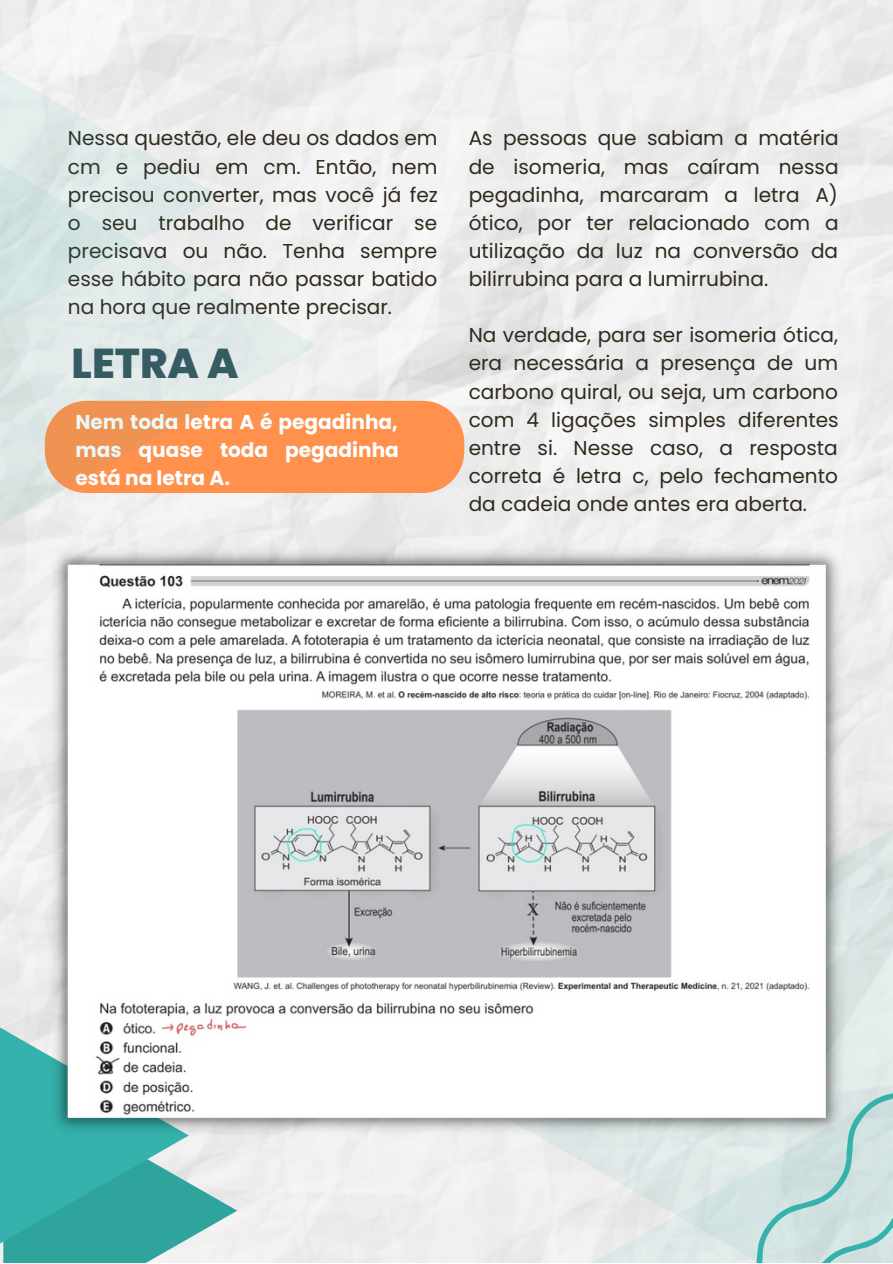
<style>
.page{position:relative;width:893px;height:1264px;background:#fff}
.page>*{position:absolute;margin:0;border:0;box-sizing:border-box;transform-origin:0 0}
.t1{font:800 41.7px "Poppins";color:#37575f}
.t2{font:20.1px/28px "Poppins";color:#302a1d;text-align:justify}
.t3{font:700 20.1px/28px "Poppins";color:#fbffff;text-align:justify}
</style>
<div class="page">
<svg style="left:189px;top:1139px;width:48px;height:123px"></svg>
<svg style="left:0;top:1001px;width:189px;height:261px;background:#45b2ac"></svg>
<svg style="left:446px;top:694px;width:446px;height:568px;fill:#ededed"></svg>
<svg style="left:587px;top:875px;width:305px;height:387px;background:#e1e8e7"></svg>
<svg style="left:679px;top:1057px;width:213px;height:205px;background:#cce1e0"></svg>
<img style="left:46px;top:542px;width:801px;height:597px">
<div style="left:317px;top:401px;width:147px;height:92px;background:#ff914d"></div>
<svg style="left:0;top:79px;width:317px;height:533px;fill:#efecec"></svg>
<svg style="left:0;top:0;width:220px;height:462px;background:#e4e0d9"></svg>
<p class="t2" style="left:68px;top:124px;width:371px">Nessa questão, ele deu os dados em cm e pediu em cm. Então, nem precisou converter, mas você já fez o seu trabalho de verificar se precisava ou não. Tenha sempre esse hábito para não passar batido na hora que realmente precisar.</p>
<h1 class="t1" style="left:72px;top:334px;width:168px">LETRA A</h1>
<p class="t3" style="left:75px;top:407px;width:325px">Nem toda letra A é pegadinha, mas quase toda pegadinha está na letra A.</p>
<p class="t2" style="left:468px;top:124px;width:371px">As pessoas que sabiam a matéria de isomeria, mas caíram nessa pegadinha, marcaram a letra A) ótico, por ter relacionado com a utilização da luz na conversão da bilirrubina para a lumirrubina.</p>
<p class="t2" style="left:468px;top:321px;width:371px">Na verdade, para ser isomeria ótica, era necessária a presença de um carbono quiral, ou seja, um carbono com 4 ligações simples diferentes entre si. Nesse caso, a resposta correta é letra c, pelo fechamento da cadeia onde antes era aberta.</p>
</div>
